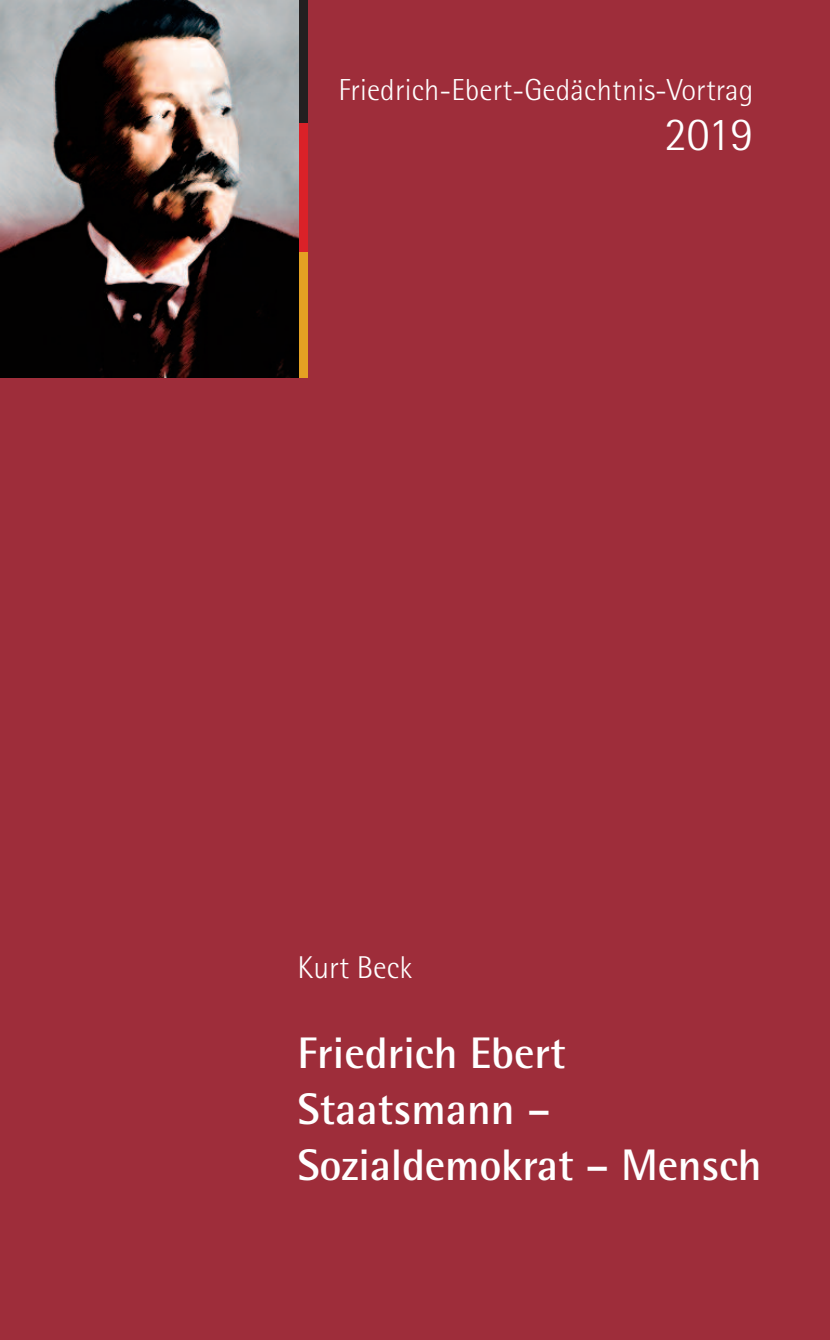
<style>
.page{position:relative;width:830px;height:1340px;background:#fff}
.page>*{position:absolute;margin:0;border:0;box-sizing:border-box;transform-origin:0 0}
.t1{font:300 47.25px "Rotis Semi Sans";color:#fff}
.t2{font:700 44.1px/56.2px "Rotis Semi Sans";color:#fff}
.t3{font:300 31.5px "Rotis Semi Sans";color:#fff}
.t4{font:300 30.38px "Rotis Semi Sans";letter-spacing:.005em;color:#fff}
</style>
<div class="page">
<div style="left:0;top:0;width:830px;height:1339px;background:#9e2d3a"></div>
<img style="left:1px;top:0;width:298px;height:378px">
<div style="left:299px;top:0;width:9px;height:124px;background:#231f20"></div>
<div style="left:299px;top:249px;width:9px;height:129px;background:#e4a023"></div>
<div style="left:299px;top:124px;width:9px;height:128px;background:#db2128"></div>
<p class="t4" style="left:338px;top:79px;width:416px">Friedrich-Ebert-Gedächtnis-Vortrag</p>
<p class="t1" style="left:664px;top:117px;width:91px">2019</p>
<p class="t3" style="left:297px;top:956px;width:116px">Kurt Beck</p>
<p class="t2" style="left:297px;top:1029px;width:465px">Friedrich Ebert<br>Staatsmann –<br>Sozialdemokrat – Mensch</p>
</div>
